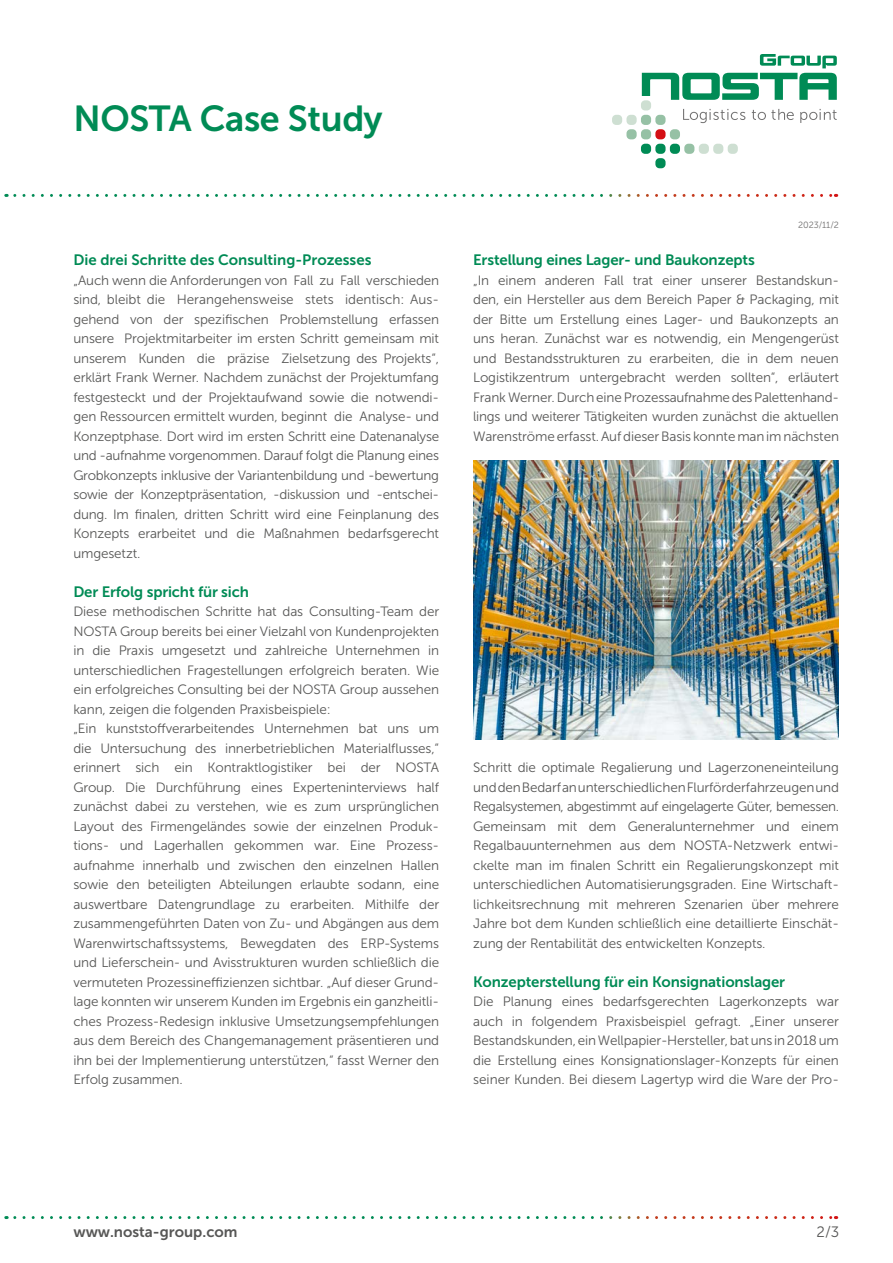
<style>
.page{position:relative;width:893px;height:1263px;background:#fff}
.page>*{position:absolute;margin:0;border:0;box-sizing:border-box;transform-origin:0 0}
.t1{font:36px "Museo Sans 700";letter-spacing:-.01em;color:#008b55}
.t2{font:15px "Museo Sans 700";letter-spacing:-.01em;color:#008b55}
.t3{font:15px "Museo Sans 700";color:#575756}
.t4{font:15px "Museo Sans 300";color:#575756}
.t5{font:13.5px/19.5px "Museo Sans 300";letter-spacing:-.01em;color:#575756;text-align:justify}
.t6{font:9px "Museo Sans 300";letter-spacing:-.01em;color:#706f6f}
</style>
<div class="page">
<img style="left:474px;top:461px;width:365px;height:279px">
<svg style="left:15px;top:1216px;width:821px;height:3px"></svg>
<svg style="left:15px;top:194px;width:821px;height:3px"></svg>
<svg style="left:683px;top:109px;width:62px;height:14px"></svg>
<svg style="left:752px;top:109px;width:42px;height:11px"></svg>
<svg style="left:800px;top:109px;width:37px;height:14px"></svg>
<svg style="left:642px;top:54px;width:195px;height:46px"></svg>
<div style="left:655px;top:158px;width:11px;height:10px;background:#008b55;border-radius:4px"></div>
<div style="left:670px;top:144px;width:10px;height:10px;background:#008b55;border-radius:4px"></div>
<div style="left:641px;top:144px;width:10px;height:10px;background:#008b55;border-radius:4px"></div>
<div style="left:655px;top:144px;width:11px;height:10px;background:#008b55;border-radius:4px"></div>
<div style="left:655px;top:129px;width:11px;height:10px;background:#d40f14;border-radius:4px"></div>
<div style="left:641px;top:100px;width:10px;height:10px;background:#cedfd2;border-radius:4px"></div>
<div style="left:684px;top:144px;width:10px;height:10px;background:#96c1a5;border-radius:4px"></div>
<div style="left:699px;top:144px;width:10px;height:10px;background:#cedfd2;border-radius:4px"></div>
<div style="left:728px;top:144px;width:10px;height:10px;background:#cedfd2;border-radius:4px"></div>
<div style="left:713px;top:144px;width:10px;height:10px;background:#cedfd2;border-radius:4px"></div>
<div style="left:670px;top:129px;width:10px;height:10px;background:#96c1a5;border-radius:4px"></div>
<div style="left:641px;top:129px;width:10px;height:10px;background:#96c1a5;border-radius:4px"></div>
<div style="left:626px;top:129px;width:11px;height:10px;background:#96c1a5;border-radius:4px"></div>
<div style="left:641px;top:115px;width:10px;height:10px;background:#96c1a5;border-radius:4px"></div>
<div style="left:655px;top:115px;width:11px;height:10px;background:#96c1a5;border-radius:4px"></div>
<div style="left:626px;top:115px;width:11px;height:10px;background:#cedfd2;border-radius:4px"></div>
<div style="left:612px;top:115px;width:10px;height:10px;background:#cedfd2;border-radius:4px"></div>
<h1 class="t1" style="left:73px;top:98px;width:311px">NOSTA Case Study</h1>
<p class="t2" style="left:73px;top:252px;width:300px">Die drei Schritte des Consulting-Prozesses</p>
<p class="t5" style="left:73px;top:271px;width:367px">„Auch wenn die Anforderungen von Fall zu Fall verschieden sind, bleibt die Herangehensweise stets identisch: Aus&shy;gehend von der spezifischen Problemstellung erfassen unsere Projektmitarbeiter im ersten Schritt gemeinsam mit unserem Kunden die präzise Zielsetzung des Projekts“, erklärt Frank Werner. Nachdem zunächst der Projektumfang festgesteckt und der Projektaufwand sowie die notwendi&shy;gen Ressourcen ermittelt wurden, beginnt die Analyse- und Konzeptphase. Dort wird im ersten Schritt eine Datenanalyse und -aufnahme vorgenommen. Darauf folgt die Planung eines Grobkonzepts inklusive der Variantenbildung und -bewertung sowie der Konzeptpräsentation, -diskussion und -entschei&shy;dung. Im finalen, dritten Schritt wird eine Feinplanung des Konzepts erarbeitet und die Maßnahmen bedarfsgerecht umgesetzt.</p>
<p class="t2" style="left:73px;top:583px;width:177px">Der Erfolg spricht für sich</p>
<p class="t5" style="left:73px;top:602px;width:367px;text-align:left">Diese methodischen Schritte hat das Consulting-Team der NOSTA Group bereits bei einer Vielzahl von Kundenprojekten in die Praxis umgesetzt und zahlreiche Unternehmen in unterschiedlichen Fragestellungen erfolgreich beraten. Wie ein erfolgreiches Consulting bei der NOSTA Group aussehen kann, zeigen die folgenden Praxisbeispiele:<br>„Ein kunststoffverarbeitendes Unternehmen bat uns um die Untersuchung des innerbetrieblichen Materialflusses,“ erinnert sich ein Kontraktlogistiker bei der NOSTA Group. Die Durchführung eines Experteninterviews half zunächst dabei zu verstehen, wie es zum ursprünglichen Layout des Firmengeländes sowie der einzelnen Produk&shy;tions- und Lagerhallen gekommen war. Eine Prozess&shy;aufnahme innerhalb und zwischen den einzelnen Hallen sowie den beteiligten Abteilungen erlaubte sodann, eine auswertbare Datengrundlage zu erarbeiten. Mithilfe der zusammengeführten Daten von Zu- und Abgängen aus dem Warenwirtschaftssystems, Bewegdaten des ERP-Systems und Lieferschein- und Avisstrukturen wurden schließlich die vermuteten Prozessineffizienzen sichtbar. „Auf dieser Grund&shy;lage konnten wir unserem Kunden im Ergebnis ein ganzheitli&shy;ches Prozess-Redesign inklusive Umsetzungsempfehlungen aus dem Bereich des Changemanagement präsentieren und ihn bei der Implementierung unterstützen,“ fasst Werner den Erfolg zusammen.</p>
<p class="t6" style="left:798px;top:220px;width:42px">2023/11/2</p>
<p class="t2" style="left:473px;top:252px;width:283px">Erstellung eines Lager- und Baukonzepts</p>
<p class="t5" style="left:473px;top:271px;width:367px">„In einem anderen Fall trat einer unserer Bestandskun&shy;den, ein Hersteller aus dem Bereich Paper &amp; Packaging, mit der Bitte um Erstellung eines Lager- und Baukonzepts an uns heran. Zunächst war es notwendig, ein Mengengerüst und Bestandsstrukturen zu erarbeiten, die in dem neuen Logistikzentrum untergebracht werden sollten“, erläutert Frank Werner. Durch eine Prozessaufnahme des Palettenhand&shy;lings und weiterer Tätigkeiten wurden zunächst die aktuellen Warenströme erfasst. Auf dieser Basis konnte man im nächsten</p>
<p class="t5" style="left:473px;top:758px;width:367px">Schritt die optimale Regalierung und Lagerzoneneinteilung und den Bedarf an unterschiedlichen Flurförderfahrzeugen und Regalsystemen, abgestimmt auf eingelagerte Güter, bemessen.<br>Gemeinsam mit dem Generalunternehmer und einem Regalbauunternehmen aus dem NOSTA-Netzwerk entwi&shy;ckelte man im finalen Schritt ein Regalierungskonzept mit unterschiedlichen Automatisierungsgraden. Eine Wirtschaft&shy;lichkeitsrechnung mit mehreren Szenarien über mehrere Jahre bot dem Kunden schließlich eine detaillierte Einschät&shy;zung der Rentabilität des entwickelten Konzepts.</p>
<p class="t2" style="left:473px;top:973px;width:313px">Konzepterstellung für ein Konsignationslager</p>
<p class="t5" style="left:473px;top:992px;width:367px">Die Planung eines bedarfsgerechten Lagerkonzepts war auch in folgendem Praxisbeispiel gefragt. „Einer unserer Bestandskunden, ein Wellpapier-Hersteller, bat uns in 2018 um die Erstellung eines Konsignationslager-Konzepts für einen seiner Kunden. Bei diesem Lagertyp wird die Ware der Pro-</p>
<p class="t3" style="left:73px;top:1223px;width:166px">www.nosta-group.com</p>
<p class="t4" style="left:817px;top:1224px;width:24px">2/3</p>
</div>
